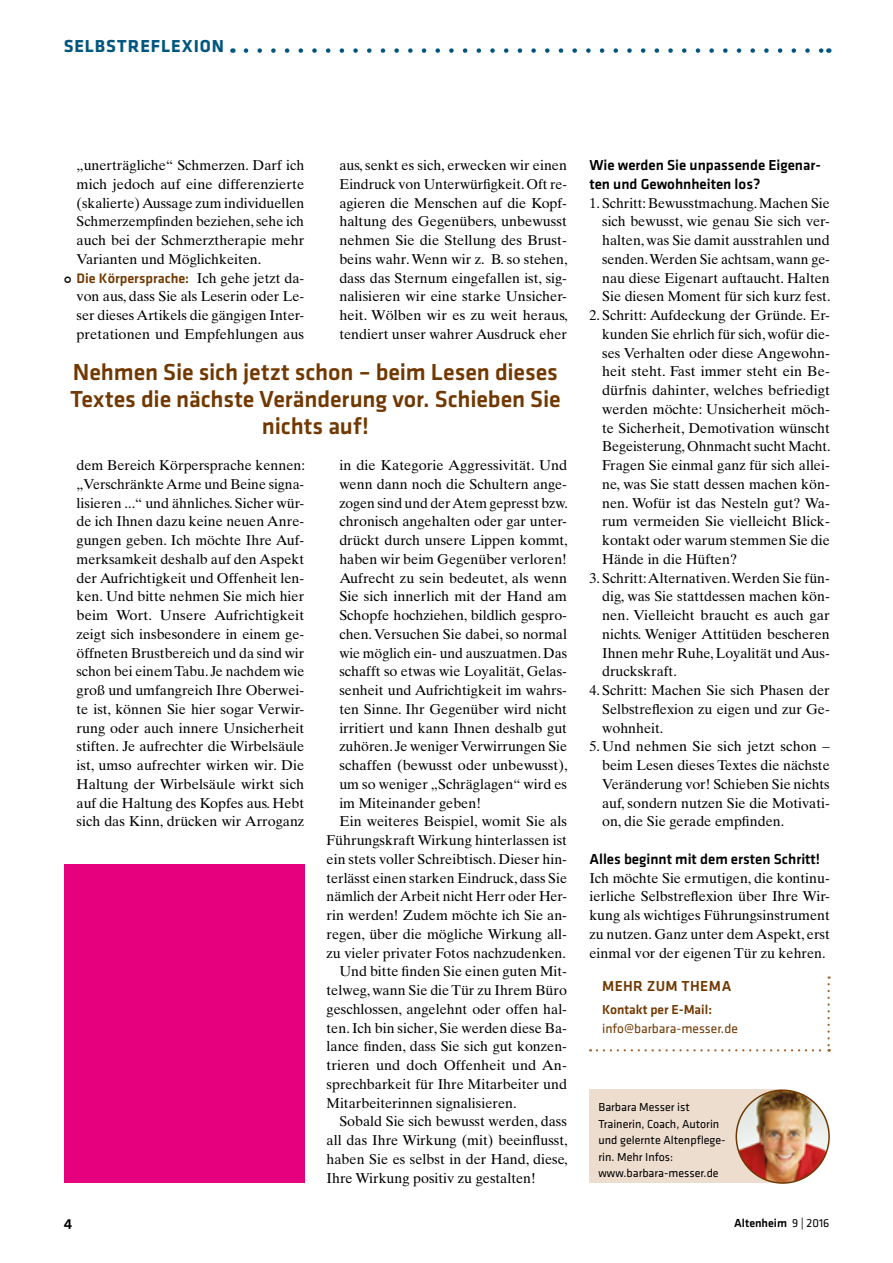
<style>
.page{position:relative;width:893px;height:1263px;background:#fff}
.page>*{position:absolute;margin:0;border:0;box-sizing:border-box;transform-origin:0 0}
.kernaussage{font:500 24px/27px "Klavika Basic";letter-spacing:-.005em;color:#713800;text-align:center}
.t1{font:700 18px "Klavika Basic";letter-spacing:.055em;color:#005680}
.zue{font:500 15px/18.8px "Klavika Basic";color:#000}
.abspann_ues{font:500 15px "Klavika Basic";letter-spacing:.025em;color:#713800}
.gt_mit_einzug{font:14.25px/18.8px "Times Ten";color:#000;text-align:justify}
.gt_ohne_einzug{font:14.25px/18.8px "Times Ten";color:#000;text-align:justify}
.abspann_gt{font:13.5px/18.8px "Klavika Basic";color:#713800}
.bu_autor{font:12px/16.5px "Klavika Basic";color:#000}
.t2{font:500 12px "Klavika Basic";color:#000}
.s1{font-family:"Klavika Basic";font-weight:500;color:#713800}
.s2{font-weight:500}
.s3{font-weight:400}
</style>
<div class="page">
<svg style="left:246px;top:48px;width:576px;height:5px"></svg>
<div style="left:589px;top:1089px;width:192px;height:94px;background:#edddcf"></div>
<img style="left:736px;top:1090px;width:93px;height:93px;border-radius:46px">
<div style="left:735px;top:1089px;width:95px;height:95px;border:2px solid #713800;border-radius:50%"></div>
<div style="left:64px;top:864px;width:240px;height:319px;background:#e6007d"></div>
<svg style="left:597px;top:976px;width:233px;height:75px"></svg>
<p class="t1" style="left:64px;top:33px;width:162px">SELBSTREFLEXION</p>
<p class="gt_mit_einzug" style="left:77px;top:156px;width:229px">„unerträgliche“ Schmerzen. Darf ich mich jedoch auf eine differenzierte (skalierte) Aussage zum individuellen Schmerzempfinden beziehen, sehe ich auch bei der Schmerztherapie mehr Varianten und Möglichkeiten.</p>
<p class="gt_mit_einzug" style="left:77px;top:268px;width:229px"><span class="s1">Die Körpersprache:</span> Ich gehe jetzt da&shy;von aus, dass Sie als Leserin oder Le&shy;ser dieses Artikels die gängigen Inter&shy;pretationen und Empfehlungen aus</p>
<p class="gt_mit_einzug" style="left:339px;top:156px;width:230px">aus, senkt es sich, erwecken wir einen Eindruck von Unterwürfigkeit. Oft re&shy;agieren die Menschen auf die Kopf&shy;haltung des Gegenübers, unbewusst nehmen Sie die Stellung des Brust&shy;beins wahr. Wenn wir z. B. so stehen, dass das Sternum eingefallen ist, sig&shy;nalisieren wir eine starke Unsicher&shy;heit. Wölben wir es zu weit heraus, tendiert unser wahrer Ausdruck eher</p>
<p class="kernaussage" style="left:70px;top:358px;width:492px">Nehmen Sie sich jetzt schon – beim Lesen dieses<br>Textes die nächste Veränderung vor. Schieben Sie nichts auf!</p>
<p class="gt_mit_einzug" style="left:77px;top:456px;width:230px">dem Bereich Körpersprache kennen: „Verschränkte Arme und Beine signa&shy;lisieren ...“ und ähnliches. Sicher wür&shy;de ich Ihnen dazu keine neuen Anre&shy;gungen geben. Ich möchte Ihre Auf&shy;merksamkeit deshalb auf den Aspekt der Aufrichtigkeit und Offenheit len&shy;ken. Und bitte nehmen Sie mich hier beim Wort. Unsere Aufrichtigkeit zeigt sich insbesondere in einem ge&shy;öffneten Brustbereich und da sind wir schon bei einem Tabu. Je nachdem wie groß und umfangreich Ihre Oberwei&shy;te ist, können Sie hier sogar Verwir&shy;rung oder auch innere Unsicherheit stiften. Je aufrechter die Wirbelsäule ist, umso aufrechter wirken wir. Die Haltung der Wirbelsäule wirkt sich auf die Haltung des Kopfes aus. Hebt sich das Kinn, drücken wir Arroganz</p>
<p class="gt_mit_einzug" style="left:339px;top:456px;width:230px">in die Kategorie Aggressivität. Und wenn dann noch die Schultern ange&shy;zogen sind und der Atem gepresst bzw. chronisch angehalten oder gar unter&shy;drückt durch unsere Lippen kommt, haben wir beim Gegenüber verloren!<br>Aufrecht zu sein bedeutet, als wenn Sie sich innerlich mit der Hand am Schopfe hochziehen, bildlich gespro&shy;chen. Versuchen Sie dabei, so normal wie möglich ein- und auszuatmen. Das schafft so etwas wie Loyalität, Gelas&shy;senheit und Aufrichtigkeit im wahrs&shy;ten Sinne. Ihr Gegenüber wird nicht irritiert und kann Ihnen deshalb gut zuhören. Je weniger Verwirrungen Sie schaffen (bewusst oder unbewusst), um so weniger „Schräglagen“ wird es im Miteinander geben!</p>
<p class="gt_mit_einzug" style="left:327px;top:812px;width:242px;text-indent:13px">Ein weiteres Beispiel, womit Sie als Führungskraft Wirkung hinterlassen ist ein stets voller Schreibtisch. Dieser hin&shy;terlässt einen starken Eindruck, dass Sie nämlich der Arbeit nicht Herr oder Her&shy;rin werden! Zudem möchte ich Sie an&shy;regen, über die mögliche Wirkung all&shy;zu vieler privater Fotos nachzudenken.</p>
<p class="gt_mit_einzug" style="left:327px;top:962px;width:242px;text-indent:13px">Und bitte finden Sie einen guten Mit&shy;telweg, wann Sie die Tür zu Ihrem Büro geschlossen, angelehnt oder offen hal&shy;ten. Ich bin sicher, Sie werden diese Ba&shy;lance finden, dass Sie sich gut konzen&shy;trieren und doch Offenheit und An&shy;sprechbarkeit für Ihre Mitarbeiter und Mitarbeiterinnen signalisieren.</p>
<p class="gt_mit_einzug" style="left:327px;top:1112px;width:243px;text-indent:13px">Sobald Sie sich bewusst werden, dass all das Ihre Wirkung (mit) beeinflusst, haben Sie es selbst in der Hand, diese, Ihre Wirkung positiv zu gestalten!</p>
<p class="zue" style="left:589px;top:155px;width:233px">Wie werden Sie unpassende Eigenar&shy;ten und Gewohnheiten los?</p>
<p class="gt_mit_einzug" style="left:602px;top:193px;width:230px;text-indent:-13px">1. Schritt: Bewusstmachung. Machen Sie sich bewusst, wie genau Sie sich ver&shy;halten, was Sie damit ausstrahlen und senden. Werden Sie achtsam, wann ge&shy;nau diese Eigenart auftaucht. Halten Sie diesen Moment für sich kurz fest.</p>
<p class="gt_mit_einzug" style="left:602px;top:306px;width:230px;text-indent:-13px">2. Schritt: Aufdeckung der Gründe. Er&shy;kunden Sie ehrlich für sich, wofür die&shy;ses Verhalten oder diese Angewohn&shy;heit steht. Fast immer steht ein Be&shy;dürfnis dahinter, welches befriedigt werden möchte: Unsicherheit möch&shy;te Sicherheit, Demotivation wünscht Begeisterung, Ohnmacht sucht Macht.<br>Fragen Sie einmal ganz für sich allei&shy;ne, was Sie statt dessen machen kön&shy;nen. Wofür ist das Nesteln gut? Wa&shy;rum vermeiden Sie vielleicht Blick&shy;kontakt oder warum stemmen Sie die Hände in die Hüften?</p>
<p class="gt_mit_einzug" style="left:602px;top:568px;width:229px;text-indent:-13px">3. Schritt: Alternativen. Werden Sie fün&shy;dig, was Sie stattdessen machen kön&shy;nen. Vielleicht braucht es auch gar nichts. Weniger Attitüden bescheren Ihnen mehr Ruhe, Loyalität und Aus&shy;druckskraft.</p>
<p class="gt_mit_einzug" style="left:602px;top:681px;width:229px;text-indent:-13px">4. Schritt: Machen Sie sich Phasen der Selbstreflexion zu eigen und zur Ge&shy;wohnheit.</p>
<p class="gt_mit_einzug" style="left:602px;top:737px;width:229px;text-indent:-13px">5. Und nehmen Sie sich jetzt schon – beim Lesen dieses Textes die nächste Veränderung vor! Schieben Sie nichts auf, sondern nutzen Sie die Motivati&shy;on, die Sie gerade empfinden.</p>
<p class="zue" style="left:589px;top:849px;width:232px">Alles beginnt mit dem ersten Schritt!</p>
<p class="gt_ohne_einzug" style="left:589px;top:868px;width:242px">Ich möchte Sie ermutigen, die kontinu&shy;ierliche Selbstreflexion über Ihre Wir&shy;kung als wichtiges Führungsinstrument zu nutzen. Ganz unter dem Aspekt, erst einmal vor der eigenen Tür zu kehren.</p>
<p class="abspann_ues" style="left:602px;top:975px;width:131px">MEHR ZUM THEMA</p>
<p class="abspann_gt" style="left:602px;top:1000px;width:137px"><span class="s2">Kontakt per E-Mail: </span>info@barbara-messer.de</p>
<p class="bu_autor" style="left:598px;top:1099px;width:129px">Barbara Messer ist<br>Trainerin, Coach, Autorin und gelernte Altenpflege&shy;rin. Mehr Infos: www.barbara-messer.de</p>
<p class="zue" style="left:64px;top:1214px;width:10px">4</p>
<p class="t2" style="left:734px;top:1215px;width:97px">Altenheim <span class="s3">9 | 2016</span></p>
</div>
